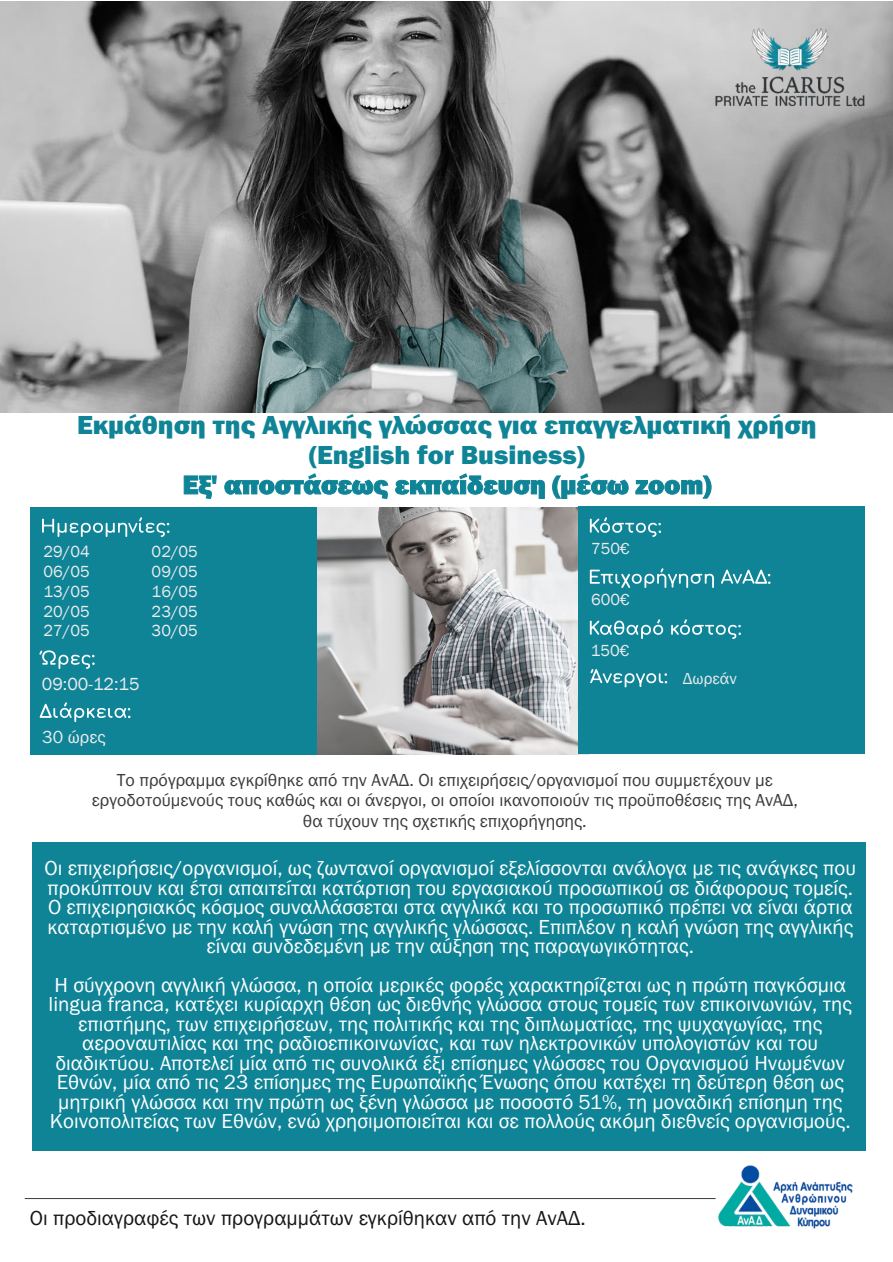
<style>
.page{position:relative;width:893px;height:1262px;background:#fff}
.page>*{position:absolute;margin:0;border:0;box-sizing:border-box;transform-origin:0 0}
.t1{font:800 27px/30px "Franklin Gothic";color:#0f8497;text-align:center}
.t2{font:21px/19.4px "Franklin Gothic";color:#fff;text-align:center}
.t3{font:21px "Franklin Gothic";color:#151616}
.t4{font:18px/20.4px "Franklin Gothic";color:#3b3b3b;text-align:center}
.t5{font:18px "Franklin Gothic";color:#ececec}
.t6{font:16.5px "Franklin Gothic";color:#ececec}
</style>
<div class="page">
<img style="left:316px;top:507px;width:262px;height:247px">
<img style="left:0;top:2px;width:893px;height:410px">
<img style="left:687px;top:3px;width:206px;height:128px">
<div style="left:30px;top:507px;width:286px;height:247px;background:#0f8497"></div>
<svg style="left:42px;top:517px;width:127px;height:20px"></svg>
<svg style="left:39px;top:650px;width:56px;height:19px"></svg>
<svg style="left:40px;top:702px;width:90px;height:20px"></svg>
<div style="left:578px;top:507px;width:286px;height:247px;background:#0f8497"></div>
<svg style="left:590px;top:517px;width:71px;height:20px"></svg>
<svg style="left:590px;top:568px;width:180px;height:20px"></svg>
<svg style="left:590px;top:619px;width:151px;height:20px"></svg>
<svg style="left:590px;top:669px;width:77px;height:18px"></svg>
<div style="left:32px;top:842px;width:833px;height:308px;background:#0f8497"></div>
<img style="left:712px;top:1165px;width:141px;height:64px">
<hr style="left:25px;top:1198px;width:690px;height:1px;background:#3b3b3b">
<p class="t1" style="left:77px;top:412px;width:741px">Εκμάθηση της Αγγλικής γλώσσας για επαγγελματική χρήση (English for Business)<br>Εξ' αποστάσεως εκπαίδευση (μέσω zoom)</p>
<p class="t6" style="left:44px;top:541px;width:48px">29/04</p>
<p class="t6" style="left:152px;top:541px;width:48px">02/05</p>
<p class="t6" style="left:44px;top:561px;width:48px">06/05</p>
<p class="t6" style="left:152px;top:561px;width:48px">09/05</p>
<p class="t6" style="left:44px;top:581px;width:48px">13/05</p>
<p class="t6" style="left:152px;top:581px;width:48px">16/05</p>
<p class="t6" style="left:44px;top:601px;width:48px">20/05</p>
<p class="t6" style="left:152px;top:601px;width:48px">23/05</p>
<p class="t6" style="left:44px;top:620px;width:48px">27/05</p>
<p class="t6" style="left:152px;top:620px;width:48px">30/05</p>
<p class="t5" style="left:42px;top:673px;width:99px">09:00-12:15</p>
<p class="t5" style="left:42px;top:731px;width:65px">30 ώρες</p>
<p class="t6" style="left:591px;top:538px;width:40px">750€</p>
<p class="t6" style="left:591px;top:589px;width:40px">600€</p>
<p class="t6" style="left:591px;top:640px;width:40px">150€</p>
<p class="t6" style="left:683px;top:672px;width:55px">Δωρεάν</p>
<p class="t4" style="left:92px;top:771px;width:707px">Το πρόγραμμα εγκρίθηκε από την ΑνΑΔ. Οι επιχειρήσεις/οργανισμοί που συμμετέχουν με εργοδοτούμενούς τους καθώς και οι άνεργοι, οι οποίοι ικανοποιούν τις προϋποθέσεις της ΑνΑΔ, θα τύχουν της σχετικής επιχορήγησης.</p>
<p class="t2" style="left:45px;top:860px;width:813px">Οι επιχειρήσεις/οργανισμοί, ως ζωντανοί οργανισμοί εξελίσσονται ανάλογα με τις ανάγκες που προκύπτουν και έτσι απαιτείται κατάρτιση του εργασιακού προσωπικού σε διάφορους τομείς.<br>Ο επιχειρησιακός κόσμος συναλλάσσεται στα αγγλικά και το προσωπικό πρέπει να είναι άρτια καταρτισμένο με την καλή γνώση της αγγλικής γλώσσας. Επιπλέον η καλή γνώση της αγγλικής είναι συνδεδεμένη με την αύξηση της παραγωγικότητας.</p>
<p class="t2" style="left:49px;top:977px;width:804px">Η σύγχρονη αγγλική γλώσσα, η οποία μερικές φορές χαρακτηρίζεται ως η πρώτη παγκόσμια lingua franca, κατέχει κυρίαρχη θέση ως διεθνής γλώσσα στους τομείς των επικοινωνιών, της επιστήμης, των επιχειρήσεων, της πολιτικής και της διπλωματίας, της ψυχαγωγίας, της αεροναυτιλίας και της ραδιοεπικοινωνίας, και των ηλεκτρονικών υπολογιστών και του διαδικτύου. Αποτελεί μία από τις συνολικά έξι επίσημες γλώσσες του Οργανισμού Ηνωμένων Εθνών, μία από τις 23 επίσημες της Ευρωπαϊκής Ένωσης όπου κατέχει τη δεύτερη θέση ως μητρική γλώσσα και την πρώτη ως ξένη γλώσσα με ποσοστό 51%, τη μοναδική επίσημη της Κοινοπολιτείας των Εθνών, ενώ χρησιμοποιείται και σε πολλούς ακόμη διεθνείς οργανισμούς.</p>
<p class="t3" style="left:30px;top:1210px;width:557px">Οι προδιαγραφές των προγραμμάτων εγκρίθηκαν από την ΑνΑΔ.</p>
</div>
